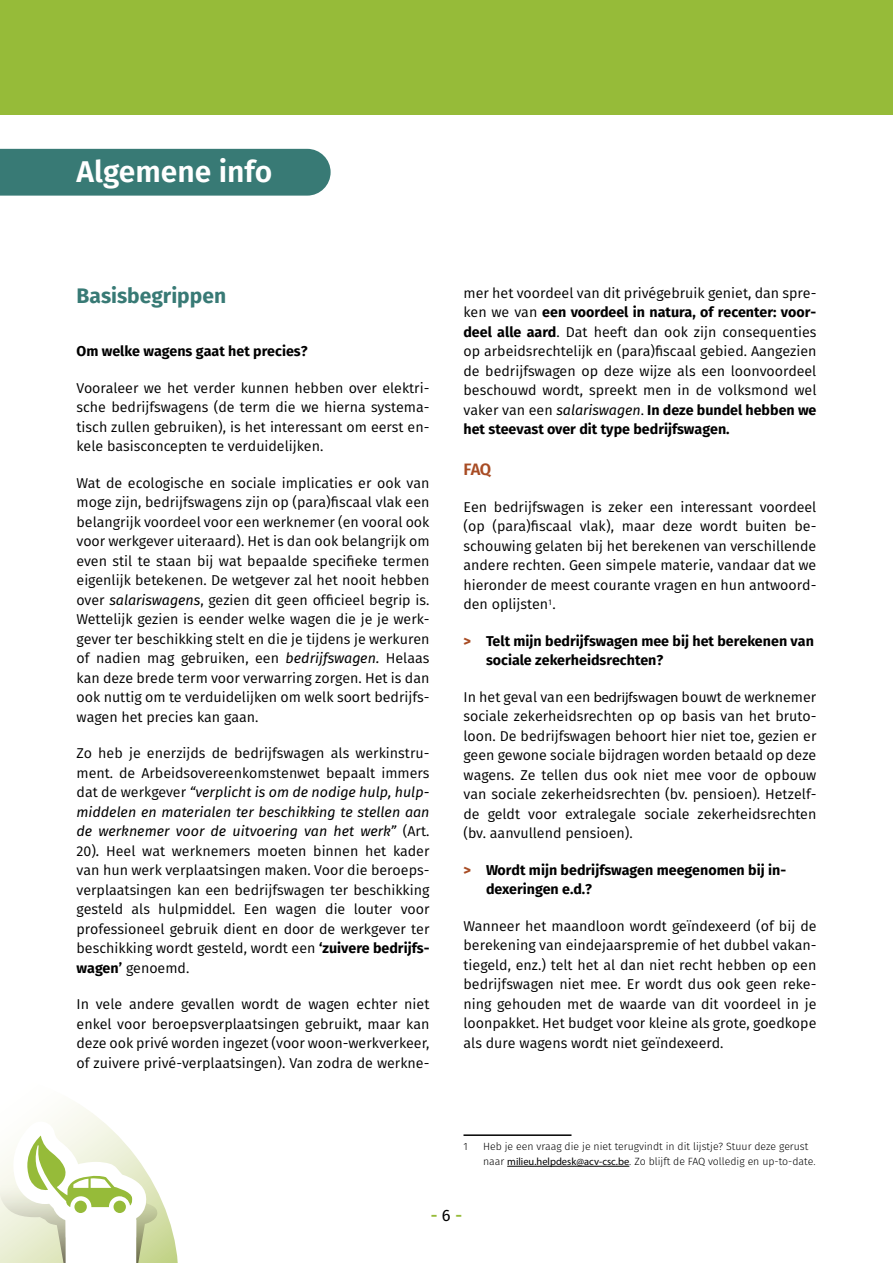
<style>
.page{position:relative;width:893px;height:1263px;background:#fff}
.page>*{position:absolute;margin:0;border:0;box-sizing:border-box;transform-origin:0 0}
.t1{font:600 30px "Fira Sans";color:#fff}
.t2{font:700 21px "Fira Sans";color:#387a75}
.t3{font:600 16.5px "Fira Sans";color:#96bb39}
.t4{font:600 16.5px "Fira Sans";color:#a84c24}
.t5{font:14.25px/19.5px "Fira Sans";color:#000;text-align:justify}
.t6{font:700 14.25px/19.5px "Fira Sans";color:#000}
.t7{font:300 10.5px/15px "Fira Sans";color:#000}
.s1{font-style:italic}
.s2{font-weight:700}
.s3{font-weight:800;color:#a84c24}
.s4{font-family:"Myriad Pro"}
.s5{font-family:"Myriad Pro";font-weight:400}
.s6{font-weight:400;color:#000}
</style>
<div class="page">
<div style="left:0;top:0;width:893px;height:115px;background:#96bb39"></div>
<svg style="left:0;top:1104px;width:178px;height:159px"></svg>
<hr style="left:463px;top:1134px;width:108px;height:2px;background:#000">
<hr style="left:507px;top:1166px;width:122px;height:1px;background:#000">
<div style="left:0;top:149px;width:331px;height:47px;background:#387a75"></div>
<h1 class="t1" style="left:77px;top:150px;width:197px">Algemene info</h1>
<h2 class="t2" style="left:77px;top:281px;width:151px">Basisbegrippen</h2>
<p class="t6" style="left:77px;top:342px;width:233px">Om welke wagens gaat het precies?</p>
<p class="t5" style="left:77px;top:378px;width:354px">Vooraleer we het verder kunnen hebben over elektri&shy;sche bedrijfswagens (de term die we hierna systema&shy;tisch zullen gebruiken), is het interessant om eerst en&shy;kele basisconcepten te verduidelijken.</p>
<p class="t5" style="left:77px;top:473px;width:354px">Wat de ecologische en sociale implicaties er ook van moge zijn, bedrijfswagens zijn op (para)fiscaal vlak een belangrijk voordeel voor een werknemer (en vooral ook voor werkgever uiteraard). Het is dan ook belangrijk om even stil te staan bij wat bepaalde specifieke termen eigenlijk betekenen. De wetgever zal het nooit hebben over <span class="s1">salariswagens</span>, gezien dit geen officieel begrip is.<br>Wettelijk gezien is eender welke wagen die je je werk&shy;gever ter beschikking stelt en die je tijdens je werkuren of nadien mag gebruiken, een <span class="s1">bedrijfswagen.</span> Helaas kan deze brede term voor verwarring zorgen. Het is dan ook nuttig om te verduidelijken om welk soort bedrijfs&shy;wagen het precies kan gaan.</p>
<p class="t5" style="left:77px;top:743px;width:354px">Zo heb je enerzijds de bedrijfswagen als werkinstru&shy;ment. de Arbeidsovereenkomstenwet bepaalt immers dat de werkgever <span class="s1">“verplicht is om de nodige hulp, hulp&shy;middelen en materialen ter beschikking te stellen aan de werknemer voor de uitvoering van het werk”</span> (Art.<br>20)<span class="s1">.</span> Heel wat werknemers moeten binnen het kader van hun werk verplaatsingen maken. Voor die beroeps&shy;verplaatsingen kan een bedrijfswagen ter beschikking gesteld als hulpmiddel. Een wagen die louter voor professioneel gebruik dient en door de werkgever ter beschikking wordt gesteld, wordt een <span class="s2">‘zuivere bedrijfs&shy;wagen’</span> genoemd.</p>
<p class="t5" style="left:77px;top:994px;width:354px">In vele andere gevallen wordt de wagen echter niet enkel voor beroepsverplaatsingen gebruikt, maar kan deze ook privé worden ingezet (voor woon-werkverkeer, of zuivere privé-verplaatsingen). Van zodra de werkne-</p>
<p class="t5" style="left:463px;top:283px;width:354px">mer het voordeel van dit privégebruik geniet, dan spre&shy;ken we van <span class="s2">een voordeel in natura, of recenter: voor&shy;deel alle aard</span>. Dat heeft dan ook zijn consequenties op arbeidsrechtelijk en (para)fiscaal gebied. Aangezien de bedrijfswagen op deze wijze als een loonvoordeel beschouwd wordt, spreekt men in de volksmond wel vaker van een <span class="s1">salariswagen</span>. <span class="s2">In deze bundel hebben we het steevast over dit type bedrijfswagen.</span></p>
<p class="t4" style="left:463px;top:458px;width:29px">FAQ</p>
<p class="t5" style="left:463px;top:497px;width:354px">Een bedrijfswagen is zeker een interessant voordeel (op (para)fiscaal vlak), maar deze wordt buiten be&shy;schouwing gelaten bij het berekenen van verschillende andere rechten. Geen simpele materie, vandaar dat we hieronder de meest courante vragen en hun antwoord&shy;den oplijsten<sup>1</sup>.</p>
<p class="t6" style="left:486px;top:631px;width:329px;text-indent:-23px"><span class="s3">&gt;</span> Telt mijn bedrijfswagen mee bij het berekenen van sociale zekerheidsrechten?</p>
<p class="t5" style="left:463px;top:687px;width:354px">In het geval van een <span class="s4">bedrijfswagen</span> bouwt de werknemer sociale zekerheidsrechten op op basis van het bruto&shy;loon. De bedrijfswagen behoort hier niet toe, gezien er geen gewone sociale bijdragen worden betaald op deze wagens. Ze tellen dus ook niet mee voor de opbouw van sociale zekerheidsrechten (bv. pensioen). Hetzelf&shy;de geldt voor extralegale sociale zekerheidsrechten (bv. aanvullend pensioen).</p>
<p class="t6" style="left:486px;top:860px;width:302px;text-indent:-23px"><span class="s3">&gt;</span> Wordt mijn bedrijfswagen meegenomen bij in&shy;dexeringen e.d.?</p>
<p class="t5" style="left:463px;top:916px;width:354px">Wanneer het maandloon wordt geïndexeerd (of bij de berekening van eindejaarspremie of het dubbel vakan&shy;tiegeld, enz.) telt het al dan niet recht hebben op een bedrijfswagen niet mee. Er wordt dus ook geen reke&shy;ning gehouden met de waarde van dit voordeel in je loonpakket. Het budget voor kleine als grote, goedkope als dure wagens wordt niet geïndexeerd.</p>
<p class="t7" style="left:463px;top:1139px;width:6px">1</p>
<p class="t7" style="left:483px;top:1139px;width:334px">Heb je een vraag die je niet terugvindt in dit lijstje? Stuur deze gerust naar <span class="s5">milieu.helpdesk@acv-csc.be</span>. Zo blijft de FAQ volledig en up-to-date.</p>
<p class="t3" style="left:431px;top:1204px;width:33px">- <span class="s6">6</span> -</p>
</div>
